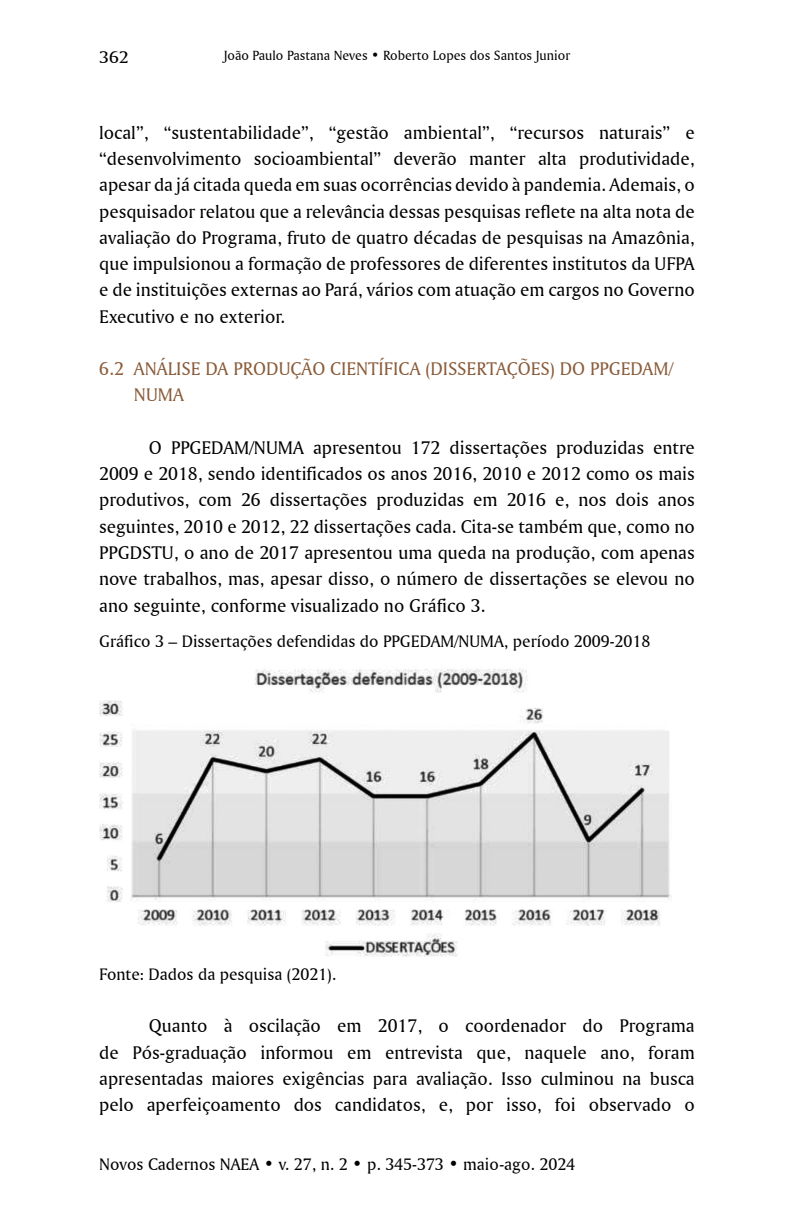
<style>
.page{position:relative;width:794px;height:1216px;background:#fff}
.page>*{position:absolute;margin:0;border:0;box-sizing:border-box;transform-origin:0 0}
.t1{font:19.25px/26.2px "Amerigo BT Roman A";color:#000;text-align:justify}
.t2{font:19.25px/26.2px "Amerigo BT Roman A";color:#8a5c3a}
.t3{font:17.5px "Amerigo BT Roman A";color:#000}
.t4{font:17.5px "Amerigo BT Roman A";color:#000;scale:1.1 1}
.t5{font:14px "Amerigo BT Roman A";color:#000}
</style>
<div class="page">
<img style="left:99px;top:669px;width:572px;height:288px">
<p class="t4" style="left:99px;top:46px;width:28px">362</p>
<p class="t5" style="left:224px;top:47px;width:348px">João Paulo Pastana Neves • Roberto Lopes dos Santos Junior</p>
<p class="t1" style="left:99px;top:119px;width:597px">local”, “sustentabilidade”, “gestão ambiental”, “recursos naturais” e “desenvolvimento socioambiental” deverão manter alta produtividade, apesar da já citada queda em suas ocorrências devido à pandemia. Ademais, o pesquisador relatou que a relevância dessas pesquisas reflete na alta nota de avaliação do Programa, fruto de quatro décadas de pesquisas na Amazônia, que impulsionou a formação de professores de diferentes institutos da UFPA e de instituições externas ao Pará, vários com atuação em cargos no Governo Executivo e no exterior.</p>
<p class="t2" style="left:134px;top:355px;width:540px;text-indent:-35px">6.2 ANÁLISE DA PRODUÇÃO CIENTÍFICA (DISSERTAÇÕES) DO PPGEDAM/<br>NUMA</p>
<p class="t1" style="left:99px;top:434px;width:597px;text-indent:50px">O PPGEDAM/NUMA apresentou 172 dissertações produzidas entre 2009 e 2018, sendo identificados os anos 2016, 2010 e 2012 como os mais produtivos, com 26 dissertações produzidas em 2016 e, nos dois anos seguintes, 2010 e 2012, 22 dissertações cada. Cita-se também que, como no PPGDSTU, o ano de 2017 apresentou uma queda na produção, com apenas nove trabalhos, mas, apesar disso, o número de dissertações se elevou no ano seguinte, conforme visualizado no Gráfico 3.</p>
<p class="t3" style="left:99px;top:631px;width:553px">Gráfico 3 – Dissertações defendidas do PPGEDAM/NUMA, período 2009-2018</p>
<p class="t3" style="left:99px;top:963px;width:239px">Fonte: Dados da pesquisa (2021).</p>
<p class="t1" style="left:99px;top:1012px;width:597px;text-indent:50px">Quanto à oscilação em 2017, o coordenador do Programa de Pós-graduação informou em entrevista que, naquele ano, foram apresentadas maiores exigências para avaliação. Isso culminou na busca pelo aperfeiçoamento dos candidatos, e, por isso, foi observado o</p>
<p class="t3" style="left:99px;top:1153px;width:477px">Novos Cadernos NAEA • v. 27, n. 2 • p. 345-373 • maio-ago. 2024</p>
</div>
